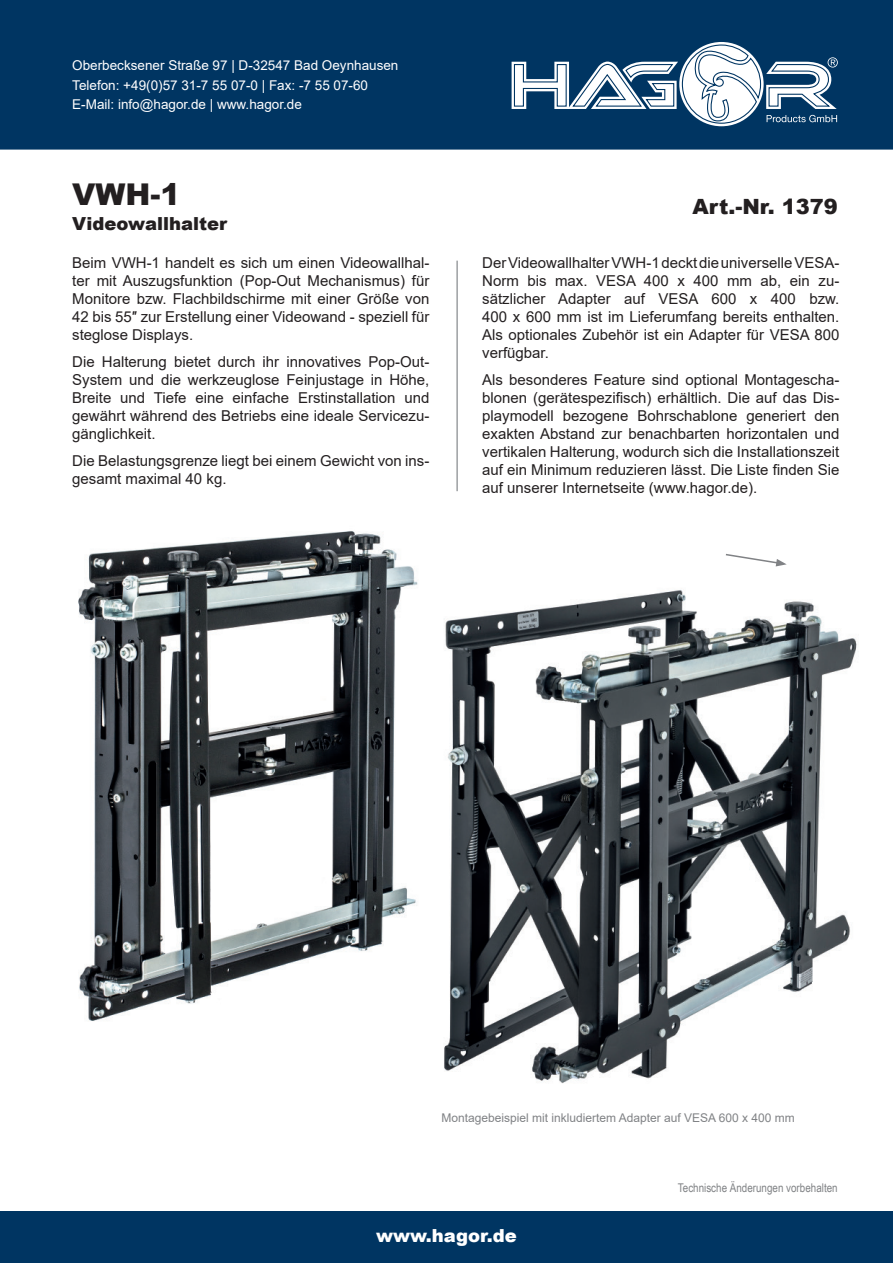
<style>
.page{position:relative;width:893px;height:1263px;background:#fff}
.page>*{position:absolute;margin:0;border:0;box-sizing:border-box;transform-origin:0 0}
.t1{font:900 30px "Arial";color:#231f20}
.t2{font:900 21px "Arial";color:#231f20}
.t3{font:900 18px "Arial";color:#231f20}
.t4{font:900 18px "Arial";color:#fff}
.t5{font:15px/18px "Arial";color:#231f20;text-align:justify}
.t6{font:13.5px/19.5px "Arial";color:#fff}
.t7{font:12px "Arial";color:#808285}
.t8{font:12px "Arial Narrow";color:#808285}
</style>
<div class="page">
<div style="left:0;top:1212px;width:893px;height:51px;background:#003562"></div>
<div style="left:0;top:0;width:893px;height:150px;background:#003562"></div>
<svg style="left:502px;top:39px;width:357px;height:92px"></svg>
<hr style="left:456px;top:261px;width:2px;height:230px;background:#9d9fa2">
<img style="left:78px;top:531px;width:340px;height:490px">
<img style="left:444px;top:566px;width:413px;height:518px">
<svg style="left:726px;top:553px;width:61px;height:13px"></svg>
<p class="t6" style="left:72px;top:56px;width:328px">Oberbecksener Straße 97 | D-32547 Bad Oeynhausen<br>Telefon: +49(0)57 31-7 55 07-0 | Fax: -7 55 07-60<br>E-Mail: info@hagor.de | www.hagor.de</p>
<h1 class="t1" style="left:72px;top:172px;width:110px">VWH-1</h1>
<p class="t3" style="left:72px;top:211px;width:156px">Videowallhalter</p>
<p class="t5" style="left:72px;top:254px;width:359px">Beim VWH-1 handelt es sich um einen Videowallhal&shy;ter mit Auszugsfunktion (Pop-Out Mechanismus) für Monitore bzw. Flachbildschirme mit einer Größe von 42 bis 55″ zur Erstellung einer Videowand - speziell für steglose Displays.</p>
<p class="t5" style="left:72px;top:353px;width:359px">Die Halterung bietet durch ihr innovatives Pop-Out-System und die werkzeuglose Feinjustage in Höhe, Breite und Tiefe eine einfache Erstinstallation und gewährt während des Betriebs eine ideale Servicezu&shy;gänglichkeit.</p>
<p class="t5" style="left:72px;top:452px;width:359px">Die Belastungsgrenze liegt bei einem Gewicht von ins&shy;gesamt maximal 40 kg.</p>
<h2 class="t2" style="left:692px;top:191px;width:147px">Art.-Nr. 1379</h2>
<p class="t5" style="left:482px;top:254px;width:359px">Der Videowallhalter VWH-1 deckt die universelle VESA-Norm bis max. VESA 400 x 400 mm ab, ein zu&shy;sätzlicher Adapter auf VESA 600 x 400 bzw.<br>400 x 600 mm ist im Lieferumfang bereits enthalten.<br>Als optionales Zubehör ist ein Adapter für VESA 800 verfügbar.</p>
<p class="t5" style="left:482px;top:371px;width:359px">Als besonderes Feature sind optional Montagescha&shy;blonen (gerätespezifisch) erhältlich. Die auf das Dis&shy;playmodell bezogene Bohrschablone generiert den exakten Abstand zur benachbarten horizontalen und vertikalen Halterung, wodurch sich die Installationszeit auf ein Minimum reduzieren lässt. Die Liste finden Sie auf unserer Internetseite (www.hagor.de).</p>
<p class="t7" style="left:441px;top:1109px;width:355px">Montagebeispiel mit inkludiertem Adapter auf VESA 600 x 400 mm</p>
<p class="t8" style="left:678px;top:1179px;width:161px">Technische Änderungen vorbehalten</p>
<p class="t4" style="left:376px;top:1222px;width:142px">www.hagor.de</p>
</div>
